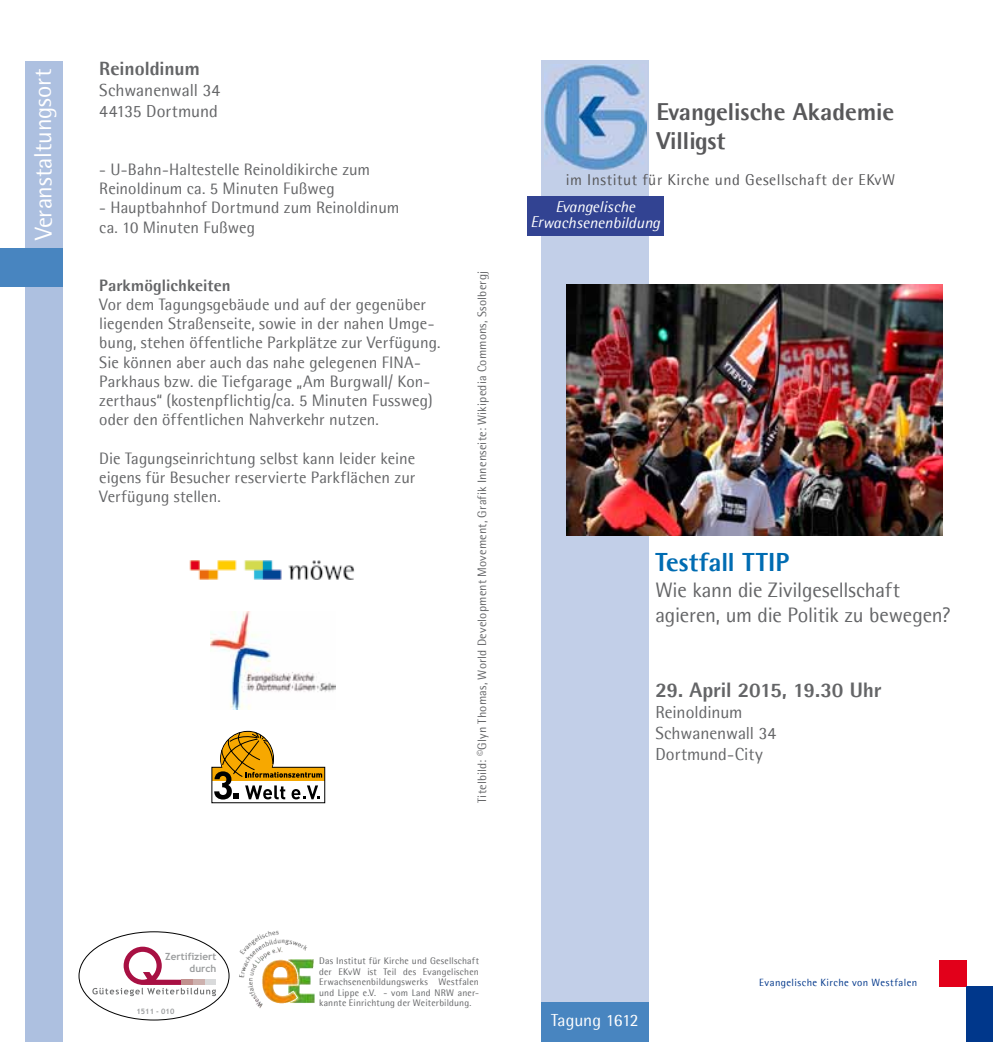
<style>
.page{position:relative;width:993px;height:1042px;background:#fff}
.page>*{position:absolute;margin:0;border:0;box-sizing:border-box;transform-origin:0 0}
.t1{font:700 26.25px "Agfa Rotis Semisans Ex";color:#006cb2}
.t2{font:700 24.5px/29.4px "Agfa Rotis Semisans Ex";color:#58585a}
.t3{font:24.5px "Agfa Rotis Semisans";letter-spacing:-.015em;color:#fff}
.t4{font:21px/25.2px "Agfa Rotis Semisans";letter-spacing:-.01em;color:#646567}
.t5{font:700 21px "Agfa Rotis Semisans Ex";letter-spacing:-.015em;color:#646567}
.t6{font:700 19.25px "Agfa Rotis Semisans Ex";letter-spacing:-.005em;color:#646567}
.t7{font:17.5px/21px "Agfa Rotis Semisans";letter-spacing:-.005em;color:#646567}
.t8{font:17.5px "Agfa Rotis Semisans";letter-spacing:-.015em;color:#fff}
.t9{font:16.62px/19.2px "Agfa Rotis Semisans";color:#646567}
.t10{font:700 16.62px "Agfa Rotis Semisans Ex";letter-spacing:.005em;color:#646567}
.t11{font:15.75px "Agfa Rotis Semisans";letter-spacing:.035em;color:#58585a}
.t12{font:italic 15.75px/15.8px "Agfa Rotis Semisans";color:#fff;text-align:center}
.t13{font:12.25px "Agfa Rotis Semisans";letter-spacing:.015em;color:#646567}
.t14{font:10.5px "Agfa Rotis Semisans";letter-spacing:.04em;color:#00378b}
.t15{font:700 9.97px/11.5px "Trebuchet MS";color:#9c9e9f;text-align:right}
.t16{font:9.62px/10.5px "Agfa Rotis Semisans";letter-spacing:.02em;color:#646567;text-align:justify}
.t17{font:700 7.52px "Trebuchet MS";color:#9c9e9f}
</style>
<div class="page">
<div style="left:541px;top:60px;width:107px;height:982px;background:#c2cfe8"></div>
<div style="left:25px;top:61px;width:38px;height:981px;background:#adc0e0"></div>
<div style="left:0;top:248px;width:63px;height:39px;background:#4885c0"></div>
<div style="left:527px;top:196px;width:137px;height:39px;background:#324392"></div>
<div style="left:541px;top:1003px;width:107px;height:39px;background:#4885c0"></div>
<div style="left:938px;top:960px;width:27px;height:26px;background:#e2001a"></div>
<div style="left:965px;top:986px;width:27px;height:56px;background:#00378b"></div>
<img style="left:544px;top:64px;width:102px;height:106px">
<img style="left:253px;top:930px;width:26px;height:14px">
<svg style="left:92px;top:946px;width:124px;height:50px"></svg>
<img style="left:566px;top:285px;width:376px;height:250px">
<img style="left:210px;top:612px;width:125px;height:98px">
<svg style="left:214px;top:731px;width:108px;height:68px"></svg>
<img style="left:189px;top:560px;width:166px;height:20px">
<h2 class="t3" style="left:28px;top:240px;width:173px;rotate:-90deg">Veranstaltungsort</h2>
<p class="t6" style="left:99px;top:57px;width:102px">Reinoldinum</p>
<p class="t7" style="left:99px;top:80px;width:122px">Schwanenwall 34<br>44135 Dortmund</p>
<p class="t9" style="left:99px;top:159px;width:272px">- U-Bahn-Haltestelle Reinoldikirche zum<br>Reinoldinum ca. 5 Minuten Fußweg</p>
<p class="t9" style="left:99px;top:198px;width:301px">- Hauptbahnhof Dortmund zum Reinoldinum ca. 10 Minuten Fußweg</p>
<p class="t10" style="left:99px;top:275px;width:133px">Parkmöglichkeiten</p>
<p class="t9" style="left:99px;top:294px;width:343px">Vor dem Tagungsgebäude und auf der gegenüber liegenden Straßenseite, sowie in der nahen Umge&shy;bung, stehen öffentliche Parkplätze zur Verfügung.<br>Sie können aber auch das nahe gelegenen FINA-Parkhaus bzw. die Tiefgarage „Am Burgwall/ Kon&shy;zerthaus“ (kostenpflichtig/ca. 5 Minuten Fussweg) oder den öffentlichen Nahverkehr nutzen.</p>
<p class="t9" style="left:99px;top:448px;width:317px;text-align:justify">Die Tagungseinrichtung selbst kann leider keine eigens für Besucher reservierte Parkflächen zur Verfügung stellen.</p>
<p class="t13" style="left:474px;top:803px;width:534px;rotate:-90deg">Titelbild: ©Glyn Thomas, World Development Movement, Grafik Innenseite: Wikipedia Commons, Ssolbergj</p>
<h2 class="t2" style="left:656px;top:97px;width:239px">Evangelische Akademie<br>Villigst</h2>
<p class="t11" style="left:565px;top:170px;width:331px">im Institut für Kirche und Gesellschaft der EKvW</p>
<p class="t12" style="left:530px;top:199px;width:131px">Evangelische<br>Erwachsenenbildung</p>
<h1 class="t1" style="left:655px;top:546px;width:135px">Testfall TTIP</h1>
<p class="t4" style="left:655px;top:577px;width:296px">Wie kann die Zivilgesellschaft agieren, um die Politik zu bewegen?</p>
<p class="t5" style="left:655px;top:677px;width:228px">29. April 2015, 19.30 Uhr</p>
<p class="t7" style="left:655px;top:702px;width:122px">Reinoldinum<br>Schwanenwall 34<br>Dortmund-City</p>
<p class="t15" style="left:165px;top:951px;width:53px">Zertifiziert durch</p>
<p class="t17" style="left:136px;top:1007px;width:39px">1511 - 010</p>
<p class="t16" style="left:319px;top:955px;width:161px">Das Institut für Kirche und Gesellschaft der EKvW ist Teil des Evangelischen Erwachsenenbildungswerks Westfalen und Lippe e.V. - vom Land NRW aner&shy;kannte Einrichtung der Weiterbildung.</p>
<p class="t8" style="left:551px;top:1010px;width:89px">Tagung 1612</p>
<p class="t14" style="left:759px;top:976px;width:159px">Evangelische Kirche von Westfalen</p>
</div>
